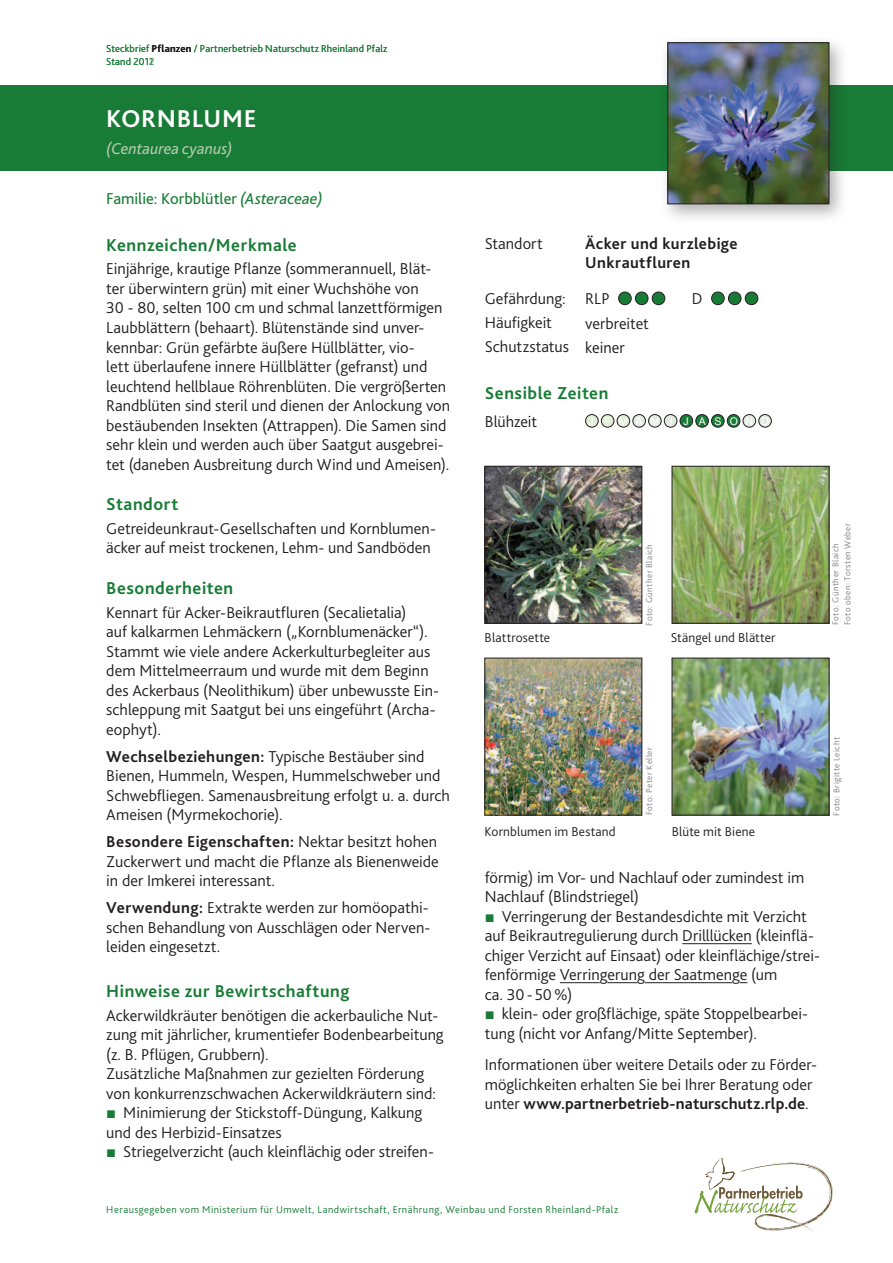
<style>
.page{position:relative;width:893px;height:1263px;background:#fff}
.page>*{position:absolute;margin:0;border:0;box-sizing:border-box;transform-origin:0 0}
.t1{font:700 25.5px "Bliss 2";letter-spacing:.02em;color:#fff}
.t2{font:700 18px "Bliss 2";letter-spacing:.035em;color:#187c36}
.t3{font:300 16.5px/19.5px "Bliss 2";color:#231f20}
.t4{font:700 16.5px/19.5px "Bliss 2";letter-spacing:.025em;color:#231f20}
.t5{font:16.5px "Bliss 2";color:#187c36}
.t6{font:italic 16.5px "Bliss 2";color:#b4cbaf}
.t7{font:300 13.5px "Bliss 2";letter-spacing:.01em;color:#231f20}
.t8{font:300 10.5px "Bliss 2";letter-spacing:.04em;color:#187c36}
.t9{font:300 10.5px/13.5px "Bliss 2";letter-spacing:.02em;color:#187c36}
.t10{font:10.5px "Arial";color:#fff}
.t11{font:300 9px/12px "Bliss 2";letter-spacing:.05em;color:#808285}
.s1{font-weight:700;color:#231f20}
.s2{font-style:italic}
.s3{font-weight:700}
.s4{font-family:"Arial";font-weight:400;color:#187c36}
</style>
<div class="page">
<div style="left:0;top:85px;width:893px;height:85px;background:#187c36"></div>
<svg style="left:695px;top:1157px;width:138px;height:75px"></svg>
<div style="left:658px;top:34px;width:190px;height:190px;background:#231f20;opacity:.35"></div>
<img style="left:670px;top:45px;width:157px;height:157px">
<div style="left:668px;top:43px;width:161px;height:161px;border:1px solid #231f20"></div>
<hr style="left:682px;top:943px;width:70px;height:1px;background:#231f20">
<hr style="left:560px;top:982px;width:40px;height:1px;background:#231f20">
<hr style="left:607px;top:982px;width:30px;height:1px;background:#231f20">
<hr style="left:645px;top:982px;width:87px;height:1px;background:#231f20">
<div style="left:619px;top:292px;width:12px;height:13px;background:#187c36;border-radius:50%"></div>
<div style="left:618px;top:292px;width:14px;height:13px;border:1px solid #231f20;border-radius:50%"></div>
<div style="left:635px;top:292px;width:13px;height:13px;background:#187c36;border-radius:50%"></div>
<div style="left:635px;top:292px;width:13px;height:13px;border:1px solid #231f20;border-radius:50%"></div>
<div style="left:652px;top:292px;width:13px;height:13px;background:#187c36;border-radius:50%"></div>
<div style="left:652px;top:292px;width:13px;height:13px;border:1px solid #231f20;border-radius:50%"></div>
<div style="left:712px;top:292px;width:12px;height:13px;background:#187c36;border-radius:50%"></div>
<div style="left:711px;top:292px;width:14px;height:13px;border:1px solid #231f20;border-radius:50%"></div>
<div style="left:728px;top:292px;width:13px;height:13px;background:#187c36;border-radius:50%"></div>
<div style="left:728px;top:292px;width:13px;height:13px;border:1px solid #231f20;border-radius:50%"></div>
<div style="left:745px;top:292px;width:13px;height:13px;background:#187c36;border-radius:50%"></div>
<div style="left:745px;top:292px;width:13px;height:13px;border:1px solid #231f20;border-radius:50%"></div>
<div style="left:586px;top:415px;width:12px;height:12px;background:#dfeed4;border-radius:50%"></div>
<div style="left:585px;top:414px;width:14px;height:13px;border:1px solid #231f20;border-radius:50%"></div>
<div style="left:601px;top:415px;width:13px;height:12px;background:#dfeed4;border-radius:50%"></div>
<div style="left:601px;top:414px;width:13px;height:13px;border:1px solid #231f20;border-radius:50%"></div>
<div style="left:617px;top:415px;width:13px;height:12px;background:#dfeed4;border-radius:50%"></div>
<div style="left:617px;top:414px;width:13px;height:13px;border:1px solid #231f20;border-radius:50%"></div>
<div style="left:633px;top:415px;width:12px;height:12px;background:#e3ebe0;border-radius:50%"></div>
<div style="left:632px;top:414px;width:14px;height:13px;border:1px solid #231f20;border-radius:50%"></div>
<div style="left:649px;top:415px;width:12px;height:12px;background:#e3ebe0;border-radius:50%"></div>
<div style="left:648px;top:414px;width:13px;height:13px;border:1px solid #231f20;border-radius:50%"></div>
<div style="left:664px;top:415px;width:13px;height:12px;background:#e3ebe0;border-radius:50%"></div>
<div style="left:664px;top:414px;width:13px;height:13px;border:1px solid #231f20;border-radius:50%"></div>
<div style="left:680px;top:415px;width:13px;height:12px;background:#187c36;border-radius:50%"></div>
<div style="left:680px;top:414px;width:13px;height:13px;border:1px solid #231f20;border-radius:50%"></div>
<div style="left:696px;top:415px;width:12px;height:12px;background:#187c36;border-radius:50%"></div>
<div style="left:695px;top:414px;width:14px;height:13px;border:1px solid #231f20;border-radius:50%"></div>
<div style="left:711px;top:415px;width:13px;height:12px;background:#187c36;border-radius:50%"></div>
<div style="left:711px;top:414px;width:13px;height:13px;border:1px solid #231f20;border-radius:50%"></div>
<div style="left:727px;top:415px;width:13px;height:12px;background:#187c36;border-radius:50%"></div>
<div style="left:727px;top:414px;width:13px;height:13px;border:1px solid #231f20;border-radius:50%"></div>
<div style="left:743px;top:415px;width:13px;height:12px;background:#e3ebe0;border-radius:50%"></div>
<div style="left:743px;top:414px;width:13px;height:13px;border:1px solid #231f20;border-radius:50%"></div>
<div style="left:759px;top:415px;width:12px;height:12px;background:#e3ebe0;border-radius:50%"></div>
<div style="left:758px;top:414px;width:14px;height:13px;border:1px solid #231f20;border-radius:50%"></div>
<img style="left:487px;top:468px;width:153px;height:153px">
<div style="left:485px;top:466px;width:157px;height:157px;border:1px solid #231f20"></div>
<img style="left:487px;top:660px;width:153px;height:153px">
<div style="left:485px;top:658px;width:157px;height:157px;border:1px solid #231f20"></div>
<img style="left:674px;top:468px;width:153px;height:153px">
<div style="left:672px;top:466px;width:157px;height:157px;border:1px solid #231f20"></div>
<img style="left:674px;top:660px;width:153px;height:153px">
<div style="left:672px;top:658px;width:157px;height:157px;border:1px solid #231f20"></div>
<p class="t9" style="left:106px;top:41px;width:282px">Steckbrief <span class="s1">Pflanzen</span> / Partnerbetrieb Naturschutz Rheinland Pfalz<br>Stand 2011</p>
<p class="t8" style="left:149px;top:55px;width:7px">2</p>
<h1 class="t1" style="left:106px;top:103px;width:152px">Kornblum e</h1>
<p class="t6" style="left:106px;top:138px;width:127px">(Centaurea cyanus)</p>
<p class="t5" style="left:106px;top:188px;width:218px">Familie: Korbblütler <span class="s2">(Asteraceae)</span></p>
<p class="t2" style="left:106px;top:234px;width:192px">Kennzeichen/Merkmale</p>
<p class="t3" style="left:106px;top:259px;width:345px">Einjährige, krautige Pflanze (sommerannuell, Blät&shy;ter überwintern grün) mit einer Wuchshöhe von<br>30 - 80, selten 100 cm und schmal lanzettförmigen Laubblättern (behaart). Blütenstände sind unver&shy;kennbar: Grün gefärbte äußere Hüllblätter, vio-<br>lett überlaufene innere Hüllblätter (gefranst) und leuchtend hellblaue Röhrenblüten. Die vergrößerten Randblüten sind steril und dienen der Anlockung von bestäubenden Insekten (Attrappen). Die Samen sind sehr klein und werden auch über Saatgut ausgebrei&shy;tet (daneben Ausbreitung durch Wind und Ameisen).</p>
<p class="t2" style="left:106px;top:493px;width:74px">Standort</p>
<p class="t3" style="left:106px;top:518px;width:329px">Getreideunkraut-Gesellschaften und Kornblumen&shy;äcker auf meist trockenen, Lehm- und Sandböden</p>
<p class="t2" style="left:106px;top:577px;width:128px">Besonderheiten</p>
<p class="t3" style="left:106px;top:602px;width:334px">Kennart für Acker-Beikrautfluren (Secalietalia)<br>auf kalkarmen Lehmäckern („Kornblumenäcker“).<br>Stammt wie viele andere Ackerkulturbegleiter aus dem Mittelmeerraum und wurde mit dem Beginn des Ackerbaus (Neolithikum) über unbewusste Ein&shy;schleppung mit Saatgut bei uns eingeführt (Archa&shy;eophyt).</p>
<p class="t3" style="left:106px;top:746px;width:345px"><span class="s3">Wechselbeziehungen:</span> Typische Bestäuber sind Bienen, Hummeln, Wespen, Hummelschweber und Schwebfliegen. Samenausbreitung erfolgt u. a. durch Ameisen (Myrmekochorie).</p>
<p class="t3" style="left:106px;top:831px;width:334px;text-align:justify"><span class="s3">Besondere Eigenschaften:</span> Nektar besitzt hohen Zuckerwert und macht die Pflanze als Bienenweide in der Imkerei interessant.</p>
<p class="t3" style="left:106px;top:897px;width:324px;text-align:justify"><span class="s3">Verwendung:</span> Extrakte werden zur homöopathi&shy;schen Behandlung von Ausschlägen oder Nerven&shy;leiden eingesetzt.</p>
<p class="t2" style="left:106px;top:980px;width:245px">H inweise zur Bewirtschaftung</p>
<p class="t3" style="left:106px;top:1005px;width:339px">Ackerwildkräuter benötigen die ackerbauliche Nut&shy;zung mit jährlicher, krumentiefer Bodenbearbeitung (z. B. Pflügen, Grubbern).<br>Zusätzliche Maßnahmen zur gezielten Förderung von konkurrenzschwachen Ackerwildkräutern sind:</p>
<p class="t3" style="left:106px;top:1103px;width:318px"><span class="s4">■</span> Minimierung der Stickstoff-Düngung, Kalkung und des Herbizid-Einsatzes</p>
<p class="t3" style="left:106px;top:1142px;width:329px"><span class="s4">■</span> Striegelverzicht (auch kleinflächig oder streifen-</p>
<p class="t3" style="left:485px;top:233px;width:59px">Standort</p>
<p class="t4" style="left:585px;top:233px;width:154px">Äcker und kurzlebige<br>Unkrautfluren</p>
<p class="t3" style="left:485px;top:289px;width:126px">Gefährdung: RLP</p>
<p class="t3" style="left:692px;top:289px;width:12px">D</p>
<p class="t3" style="left:485px;top:313px;width:69px">Häufigkeit</p>
<p class="t3" style="left:485px;top:311px;width:166px;line-height:23.2px;text-indent:101px">verbreitet<br>Schutzstatus keiner</p>
<p class="t2" style="left:485px;top:381px;width:125px">Sensible Zeiten</p>
<p class="t3" style="left:485px;top:411px;width:54px">Blühzeit</p>
<p class="t10" style="left:588px;top:414px;width:182px">J F M A M J J A S O N D</p>
<p class="t7" style="left:485px;top:629px;width:67px">Blattrosette</p>
<p class="t11" style="left:643px;top:626px;width:83px;rotate:-90deg">Foto: Günther Blaich</p>
<p class="t7" style="left:671px;top:629px;width:106px">Stängel und Blätter</p>
<p class="t11" style="left:829px;top:625px;width:104px;rotate:-90deg">Foto: Günther Blaich<br>Foto oben: Torsten Weber</p>
<p class="t11" style="left:643px;top:815px;width:69px;rotate:-90deg">Foto: Peter Keller</p>
<p class="t11" style="left:830px;top:815px;width:80px;rotate:-90deg">Foto: Brigitte Leicht</p>
<p class="t7" style="left:485px;top:823px;width:133px">Kornblumen im Bestand</p>
<p class="t7" style="left:672px;top:823px;width:85px">Blüte mit Biene</p>
<p class="t3" style="left:485px;top:867px;width:321px">förmig) im Vor- und Nachlauf oder zumindest im<br>Nachlauf (Blindstriegel)</p>
<p class="t3" style="left:485px;top:906px;width:337px"><span class="s4">■</span> Verringerung der Bestandesdichte mit Verzicht auf Beikrautregulierung durch Drilllücken (kleinflä&shy;chiger Verzicht auf Einsaat) oder kleinflächige/strei&shy;fenförmige Verringerung der Saatmenge (um<br>ca. 30-50%)</p>
<p class="t3" style="left:485px;top:1003px;width:325px"><span class="s4">■</span> klein- oder großflächige, späte Stoppelbearbei&shy;tung (nicht vor Anfang/Mitte September).</p>
<p class="t3" style="left:485px;top:1054px;width:334px">Informationen über weitere Details oder zu Förder&shy;möglichkeiten erhalten Sie bei Ihrer Beratung oder unter <span class="s3">www.partnerbetrieb-naturschutz.rlp.de</span>.</p>
<p class="t8" style="left:106px;top:1202px;width:513px">Herausgegeben vom Ministerium für Umwelt, Landwirtschaft, Ernährung, Weinbau und Forsten Rheinland-Pfalz</p>
</div>
